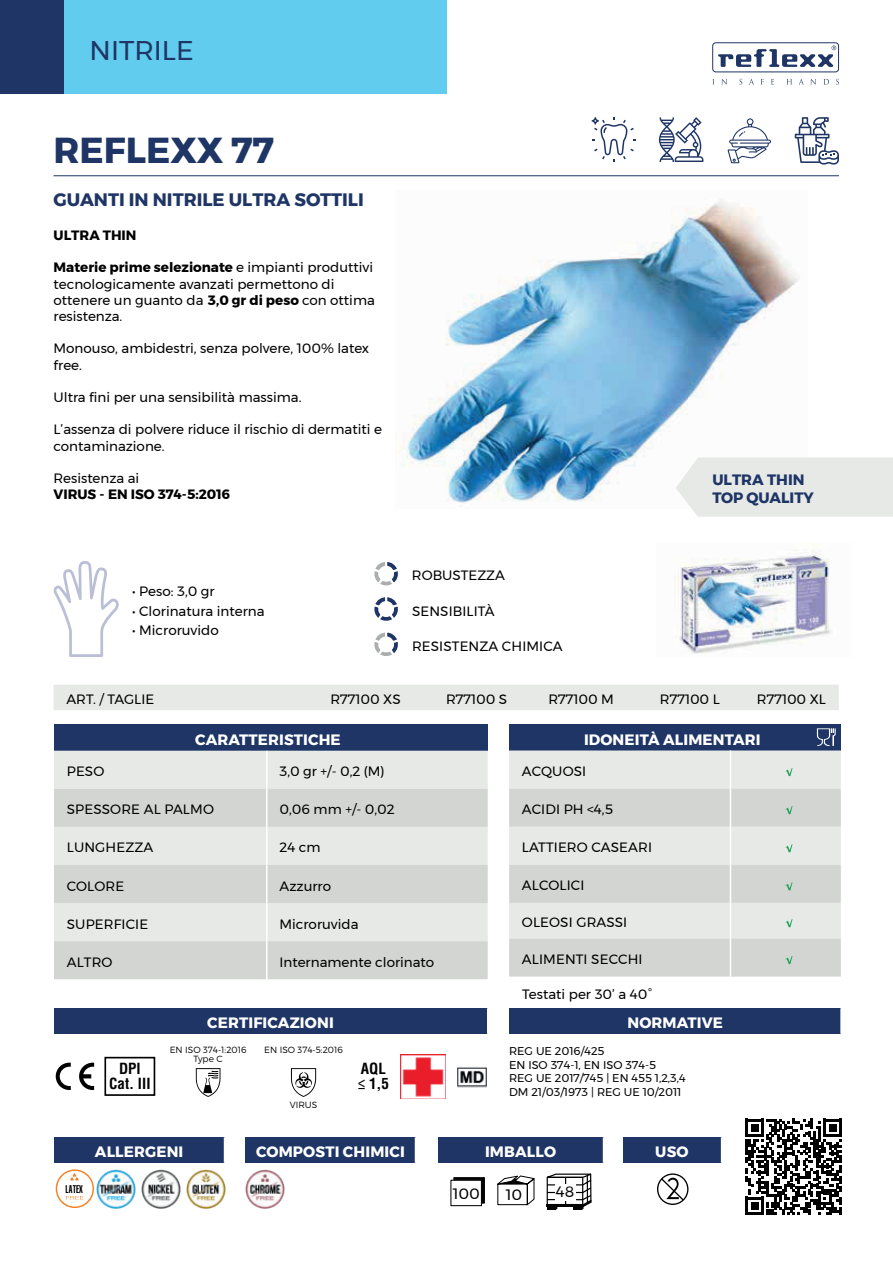
<style>
.page{position:relative;width:893px;height:1263px;background:#fff}
.page>*{position:absolute;margin:0;border:0;box-sizing:border-box;transform-origin:0 0}
.t1{font:700 36px "Montserrat";color:#1e3565}
.t2{font:27px "Montserrat";color:#1e3565}
.t3{font:700 18px "Montserrat";color:#1e3565}
.t4{font:700 15px "Montserrat";letter-spacing:.01em;color:#fff}
.t5{font:700 15px/18px "Montserrat";color:#1e3565}
.t6{font:700 condensed 15px/15px "Helvetica LT Std";color:#000001}
.t7{font:15px "Montserrat";color:#000001}
.t8{font:13.5px/16.2px "Montserrat";color:#000001}
.t9{font:700 13.5px "Montserrat";color:#000001}
.t10{font:11.25px/13.5px "Montserrat";color:#000001}
.t11{font:11.1px "Helvetica LT Std Ultra Comp";color:#000001}
.t12{font:300 9px/9px "Montserrat";color:#000001;text-align:center}
.s1{font-weight:700}
</style>
<div class="page">
<img style="left:395px;top:199px;width:405px;height:308px">
<img style="left:674px;top:543px;width:158px;height:111px">
<hr style="left:54px;top:175px;width:785px;height:1px;background:#1e3565">
<div style="left:54px;top:685px;width:785px;height:25px;background:#e7e9e7"></div>
<div style="left:676px;top:457px;width:217px;height:60px;background:#e7e9e7"></div>
<svg style="left:795px;top:117px;width:44px;height:48px"></svg>
<svg style="left:659px;top:117px;width:44px;height:45px"></svg>
<svg style="left:591px;top:117px;width:45px;height:45px"></svg>
<svg style="left:728px;top:118px;width:43px;height:45px"></svg>
<svg style="left:374px;top:562px;width:24px;height:24px"></svg>
<svg style="left:374px;top:597px;width:24px;height:24px"></svg>
<svg style="left:374px;top:632px;width:24px;height:24px"></svg>
<div style="left:54px;top:724px;width:434px;height:27px;background:#1e3565"></div>
<div style="left:54px;top:751px;width:434px;height:190px;background:#e7e9e7"></div>
<div style="left:54px;top:789px;width:434px;height:38px;background:#d3d5d3"></div>
<div style="left:54px;top:865px;width:434px;height:38px;background:#d3d5d3"></div>
<div style="left:54px;top:941px;width:434px;height:38px;background:#d3d5d3"></div>
<hr style="left:266px;top:751px;width:2px;height:38px;background:#fff">
<hr style="left:266px;top:789px;width:2px;height:38px;background:#fff">
<hr style="left:266px;top:827px;width:2px;height:38px;background:#fff">
<hr style="left:266px;top:865px;width:2px;height:38px;background:#fff">
<hr style="left:266px;top:903px;width:2px;height:38px;background:#fff">
<hr style="left:266px;top:941px;width:2px;height:38px;background:#fff">
<div style="left:509px;top:1008px;width:332px;height:26px;background:#1e3565"></div>
<hr style="left:840px;top:1008px;width:2px;height:26px;background:#fff">
<div style="left:509px;top:724px;width:332px;height:26px;background:#1e3565"></div>
<div style="left:509px;top:750px;width:332px;height:188px;background:#e7e9e7"></div>
<hr style="left:730px;top:750px;width:1px;height:39px;background:#fff">
<hr style="left:730px;top:827px;width:1px;height:38px;background:#fff">
<hr style="left:730px;top:903px;width:1px;height:35px;background:#fff">
<svg style="left:785px;top:768px;width:7px;height:8px"></svg>
<div style="left:509px;top:789px;width:332px;height:38px;background:#d3d5d3"></div>
<svg style="left:785px;top:844px;width:7px;height:8px"></svg>
<div style="left:509px;top:865px;width:332px;height:38px;background:#d3d5d3"></div>
<svg style="left:785px;top:919px;width:7px;height:8px"></svg>
<div style="left:509px;top:938px;width:332px;height:38px;background:#d3d5d3"></div>
<div style="left:54px;top:1008px;width:434px;height:26px;background:#1e3565"></div>
<svg style="left:487px;top:1008px;width:1px;height:26px"></svg>
<svg style="left:817px;top:728px;width:19px;height:18px"></svg>
<img style="left:245px;top:1169px;width:40px;height:40px">
<svg style="left:745px;top:1119px;width:97px;height:96px"></svg>
<svg style="left:657px;top:1173px;width:31px;height:32px"></svg>
<div style="left:623px;top:1137px;width:99px;height:26px;background:#1e3565"></div>
<svg style="left:721px;top:1137px;width:1px;height:26px"></svg>
<div style="left:438px;top:1137px;width:166px;height:26px;background:#1e3565"></div>
<svg style="left:603px;top:1137px;width:1px;height:26px"></svg>
<svg style="left:546px;top:1173px;width:46px;height:37px"></svg>
<div style="left:555px;top:1184px;width:20px;height:16px;background:#fff"></div>
<svg style="left:497px;top:1175px;width:38px;height:31px"></svg>
<div style="left:450px;top:1180px;width:32px;height:26px;border:1px solid #000001"></div>
<svg style="left:453px;top:1177px;width:32px;height:27px"></svg>
<img style="left:401px;top:1054px;width:44px;height:45px">
<div style="left:104px;top:1057px;width:51px;height:39px;border:2px solid #000001"></div>
<svg style="left:196px;top:1068px;width:24px;height:29px"></svg>
<svg style="left:56px;top:1063px;width:15px;height:27px"></svg>
<svg style="left:79px;top:1063px;width:15px;height:27px"></svg>
<svg style="left:291px;top:1068px;width:25px;height:29px"></svg>
<img style="left:457px;top:1067px;width:30px;height:21px">
<svg style="left:53px;top:561px;width:66px;height:96px"></svg>
<img style="left:186px;top:1169px;width:39px;height:40px">
<img style="left:141px;top:1169px;width:39px;height:40px">
<img style="left:96px;top:1169px;width:40px;height:40px">
<svg style="left:56px;top:1169px;width:38px;height:39px"></svg>
<div style="left:54px;top:1137px;width:171px;height:26px;background:#1e3565"></div>
<svg style="left:224px;top:1137px;width:1px;height:26px"></svg>
<div style="left:245px;top:1137px;width:170px;height:26px;background:#1e3565"></div>
<div style="left:712px;top:43px;width:127px;height:29px;border:1px solid #1e3565;border-radius:3px"></div>
<svg style="left:718px;top:46px;width:118px;height:21px"></svg>
<svg style="left:721px;top:79px;width:6px;height:6px"></svg>
<svg style="left:739px;top:79px;width:3px;height:6px"></svg>
<svg style="left:749px;top:79px;width:5px;height:5px"></svg>
<svg style="left:771px;top:79px;width:3px;height:6px"></svg>
<svg style="left:786px;top:79px;width:6px;height:5px"></svg>
<svg style="left:799px;top:79px;width:5px;height:5px"></svg>
<svg style="left:810px;top:79px;width:6px;height:6px"></svg>
<svg style="left:823px;top:79px;width:6px;height:6px"></svg>
<svg style="left:836px;top:79px;width:3px;height:6px"></svg>
<div style="left:0;top:0;width:446px;height:94px;background:#61cced"></div>
<div style="left:0;top:0;width:64px;height:94px;background:#1e3565"></div>
<h2 class="t2" style="left:90px;top:30px;width:106px">NITRILE</h2>
<h1 class="t1" style="left:54px;top:122px;width:222px">REFLEXX 77</h1>
<h3 class="t3" style="left:54px;top:185px;width:312px">GUANTI IN NITRILE ULTRA SOTTILI</h3>
<p class="t9" style="left:54px;top:224px;width:85px">ULTRA THIN</p>
<p class="t8" style="left:54px;top:259px;width:323px"><span class="s1">Materie prime selezionate</span> e impianti produttivi tecnologicamente avanzati permettono di ottenere un guanto da <span class="s1">3,0 gr di peso</span> con ottima resistenza.</p>
<p class="t8" style="left:54px;top:340px;width:317px">Monouso, ambidestri, senza polvere, 100% latex free.</p>
<p class="t8" style="left:54px;top:389px;width:249px">Ultra fini per una sensibilità massima.</p>
<p class="t8" style="left:54px;top:421px;width:330px">L’assenza di polvere riduce il rischio di dermatiti e contaminazione.</p>
<p class="t8" style="left:54px;top:470px;width:87px">Resistenza ai</p>
<p class="t9" style="left:54px;top:483px;width:178px">VIRUS - EN ISO 374-5:2016</p>
<p class="t8" style="left:132px;top:583px;width:84px">• Peso: 3,0 gr</p>
<p class="t8" style="left:132px;top:602px;width:134px">• Clorinatura interna</p>
<p class="t8" style="left:132px;top:622px;width:88px">• Microruvido</p>
<p class="t8" style="left:412px;top:567px;width:95px">ROBUSTEZZA</p>
<p class="t8" style="left:412px;top:602px;width:84px">SENSIBILITÀ</p>
<p class="t8" style="left:412px;top:638px;width:152px">RESISTENZA CHIMICA</p>
<p class="t5" style="left:712px;top:471px;width:103px">ULTRA THIN<br>TOP QUALITY</p>
<p class="t8" style="left:66px;top:691px;width:90px">ART. / TAGLIE</p>
<p class="t8" style="left:330px;top:691px;width:72px">R77100 XS</p>
<p class="t8" style="left:446px;top:691px;width:63px">R77100 S</p>
<p class="t8" style="left:548px;top:691px;width:67px">R77100 M</p>
<p class="t8" style="left:660px;top:691px;width:61px">R77100 L</p>
<p class="t8" style="left:757px;top:691px;width:70px">R77100 XL</p>
<p class="t4" style="left:195px;top:727px;width:147px">CARATTERISTICHE</p>
<p class="t4" style="left:584px;top:727px;width:178px">IDONEITÀ ALIMENTARI</p>
<p class="t8" style="left:67px;top:763px;width:39px">PESO</p>
<p class="t8" style="left:280px;top:763px;width:107px">3,0 gr +/- 0,2 (M)</p>
<p class="t8" style="left:67px;top:801px;width:149px">SPESSORE AL PALMO</p>
<p class="t8" style="left:280px;top:801px;width:117px">0,06 mm +/- 0,02</p>
<p class="t8" style="left:67px;top:839px;width:88px">LUNGHEZZA</p>
<p class="t8" style="left:280px;top:839px;width:42px">24 cm</p>
<p class="t8" style="left:67px;top:877px;width:59px">COLORE</p>
<p class="t8" style="left:280px;top:877px;width:53px">Azzurro</p>
<p class="t8" style="left:67px;top:916px;width:83px">SUPERFICIE</p>
<p class="t8" style="left:280px;top:916px;width:81px">Microruvida</p>
<p class="t8" style="left:67px;top:954px;width:47px">ALTRO</p>
<p class="t8" style="left:280px;top:954px;width:156px">Internamente clorinato</p>
<p class="t8" style="left:522px;top:763px;width:66px">ACQUOSI</p>
<p class="t8" style="left:522px;top:801px;width:92px">ACIDI PH &lt;4,5</p>
<p class="t8" style="left:522px;top:839px;width:132px">LATTIERO CASEARI</p>
<p class="t8" style="left:522px;top:877px;width:64px">ALCOLICI</p>
<p class="t8" style="left:522px;top:914px;width:107px">OLEOSI GRASSI</p>
<p class="t8" style="left:522px;top:951px;width:122px">ALIMENTI SECCHI</p>
<p class="t8" style="left:522px;top:986px;width:131px">Testati per 30’ a 40°</p>
<p class="t4" style="left:207px;top:1011px;width:128px">CERTIFICAZIONI</p>
<p class="t4" style="left:627px;top:1011px;width:97px">NORMATIVE</p>
<p class="t6" style="left:109px;top:1061px;width:43px;text-align:center">DPI<br>Cat. III</p>
<p class="t12" style="left:170px;top:1045px;width:78px">EN ISO 374-1:2016<br>Type C</p>
<p class="t12" style="left:264px;top:1045px;width:80px">EN ISO 374-5:2016</p>
<p class="t12" style="left:290px;top:1100px;width:29px">VIRUS</p>
<p class="t6" style="left:358px;top:1061px;width:33px">AQL ≤ 1,5</p>
<p class="t10" style="left:509px;top:1044px;width:178px">REG UE 2016/425<br>EN ISO 374-1, EN ISO 374-5<br>REG UE 2017/745 | EN 455 1,2,3,4<br>DM 21/03/1973 | REG UE 10/2011</p>
<p class="t4" style="left:95px;top:1140px;width:90px">ALLERGENI</p>
<p class="t4" style="left:256px;top:1140px;width:150px">COMPOSTI CHIMICI</p>
<p class="t4" style="left:485px;top:1140px;width:73px">IMBALLO</p>
<p class="t4" style="left:655px;top:1140px;width:35px">USO</p>
<p class="t11" style="left:66px;top:1182px;width:19px">LATEX</p>
<p class="t7" style="left:453px;top:1182px;width:28px">100</p>
<p class="t7" style="left:506px;top:1183px;width:18px">10</p>
<p class="t7" style="left:556px;top:1180px;width:20px">48</p>
</div>
